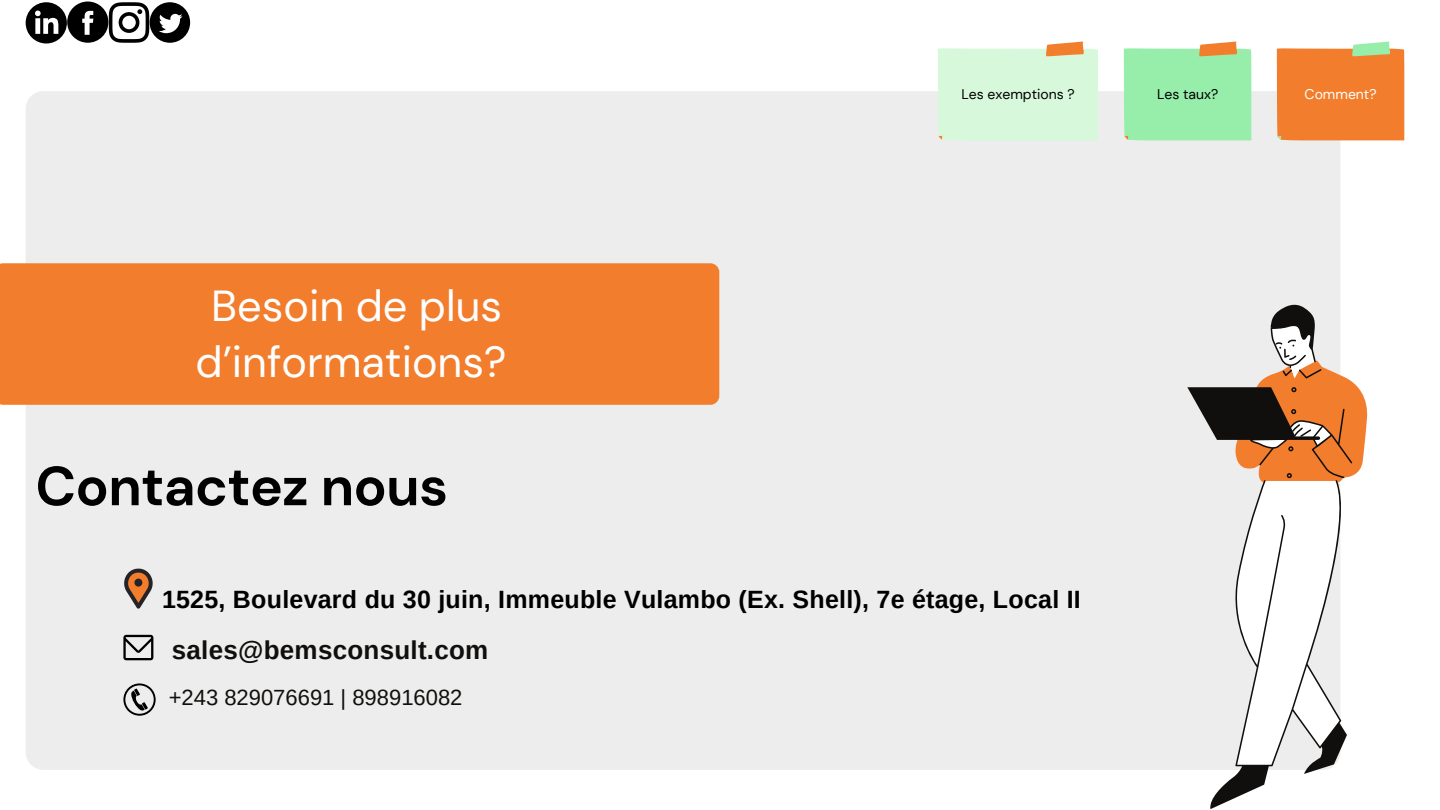
<style>
.page{position:relative;width:1440px;height:810px;background:#fff}
.page>*{position:absolute;margin:0;border:0;box-sizing:border-box;transform-origin:0 0}
.t1{font:700 55px "DM Sans";letter-spacing:-.01em;color:#000}
.t2{font:43.3px/56.2px "DM Sans";color:#fff;text-align:center}
.t3{font:700 26px "Arimo";letter-spacing:.01em;color:#100f0d}
.t4{font:700 25px "Arimo";letter-spacing:.01em;color:#000}
.t5{font:22px "Arimo";color:#100f0d}
.t6{font:14px "DM Sans";color:#000}
.t7{font:14px "DM Sans";color:#fff}
</style>
<div class="page">
<div style="left:26px;top:91px;width:1314px;height:679px;background:#ededed;border-radius:18px"></div>
<div style="left:0;top:263px;width:719px;height:142px;background:#f27d2d"></div>
<svg style="left:1277px;top:41px;width:127px;height:99px;background:#ef893e"></svg>
<svg style="left:1124px;top:41px;width:127px;height:99px;background:#a0eaaa"></svg>
<svg style="left:938px;top:41px;width:160px;height:99px;background:#daf4d8"></svg>
<svg style="left:124px;top:569px;width:29px;height:40px"></svg>
<svg style="left:123px;top:635px;width:30px;height:25px"></svg>
<svg style="left:123px;top:683px;width:33px;height:33px"></svg>
<svg style="left:1210px;top:305px;width:119px;height:504px"></svg>
<svg style="left:1228px;top:324px;width:119px;height:442px;fill:#fff"></svg>
<svg style="left:1188px;top:345px;width:180px;height:137px"></svg>
<svg style="left:26px;top:2px;width:164px;height:42px"></svg>
<h2 class="t2" style="left:195px;top:278px;width:312px">Besoin de plus d’informations?</h2>
<h1 class="t1" style="left:36px;top:451px;width:414px">Contactez nous</h1>
<p class="t6" style="left:962px;top:85px;width:115px">Les exemptions ?</p>
<p class="t6" style="left:1157px;top:85px;width:63px">Les taux?</p>
<p class="t7" style="left:1305px;top:85px;width:74px">Comment?</p>
<p class="t4" style="left:162px;top:585px;width:920px">1525, Boulevard du 30 juin, Immeuble Vulambo (Ex. Shell), 7e étage, Local II</p>
<p class="t3" style="left:172px;top:636px;width:318px">sales@bemsconsult.com</p>
<p class="t5" style="left:169px;top:685px;width:295px">+243 829076691 | 898916082</p>
</div>
